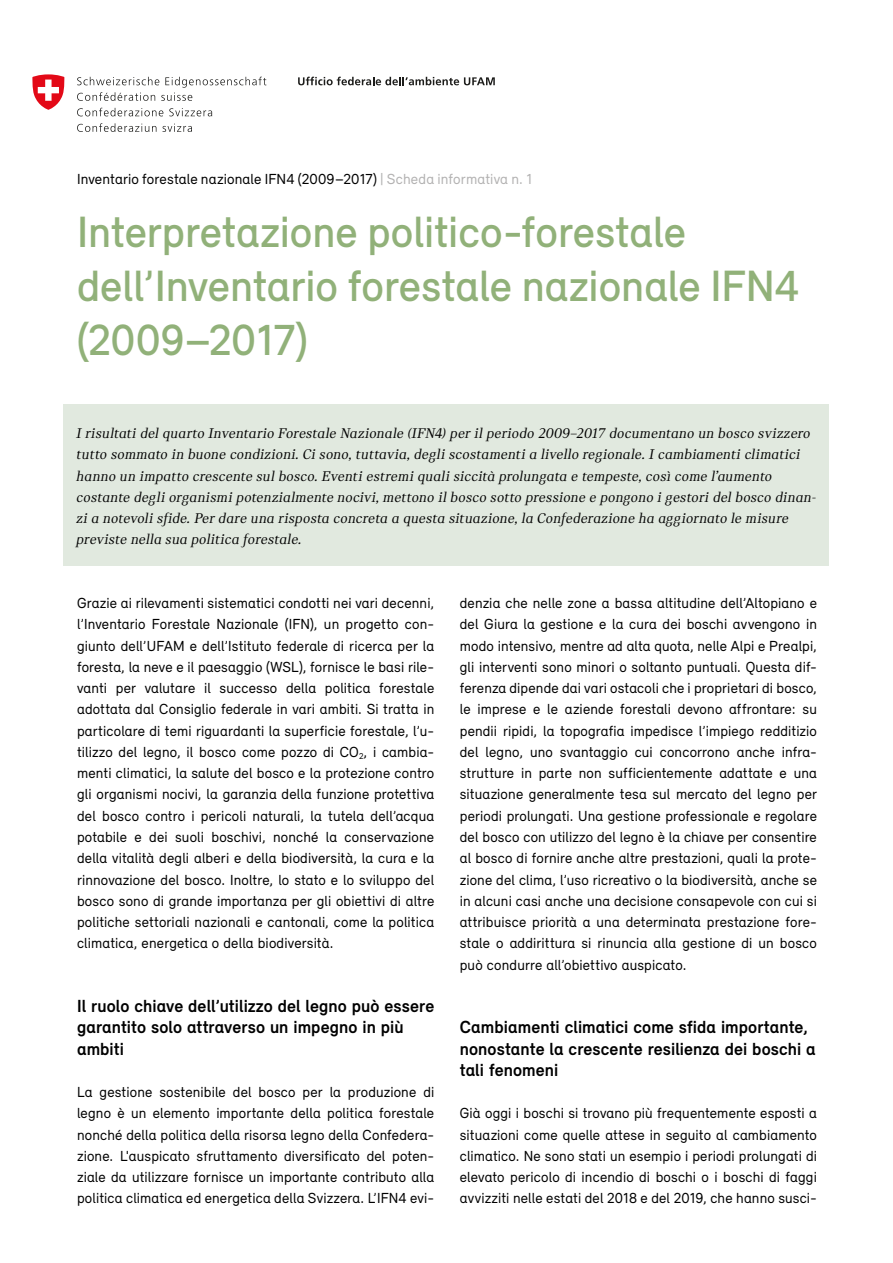
<style>
.page{position:relative;width:893px;height:1263px;background:#fff}
.page>*{position:absolute;margin:0;border:0;box-sizing:border-box;transform-origin:0 0}
.t1{font:500 45px/54px "Relevant";color:#91b179}
.t2{font:700 18px/21.3px "Relevant";letter-spacing:.005em;color:#000}
.t3{font:15px/21.3px "Relevant";letter-spacing:.01em;color:#000;text-align:justify}
.t4{font:italic 15px/21.3px "Catalog";letter-spacing:.015em;color:#000}
.s1{color:#b3b2b2}
</style>
<div class="page">
<div style="left:64px;top:404px;width:765px;height:162px;background:#e1e9df"></div>
<svg style="left:298px;top:77px;width:197px;height:8px"></svg>
<svg style="left:77px;top:77px;width:189px;height:24px"></svg>
<svg style="left:77px;top:108px;width:86px;height:8px"></svg>
<svg style="left:169px;top:108px;width:43px;height:8px"></svg>
<svg style="left:77px;top:123px;width:79px;height:9px"></svg>
<svg style="left:163px;top:124px;width:29px;height:8px"></svg>
<svg style="left:32px;top:74px;width:33px;height:36px"></svg>
<p class="t3" style="left:77px;top:168px;width:457px">Inventario forestale nazionale IFN4 (2009–2017) <span class="s1">| Scheda informativa n. 1</span></p>
<h1 class="t1" style="left:77px;top:204px;width:724px">Interpretazione politico-forestale dell’Inventario forestale nazionale IFN4 (2009–2017)</h1>
<p class="t4" style="left:77px;top:422px;width:741px">I risultati del quarto Inventario Forestale Nazionale (IFN4) per il periodo 2009–2017 documentano un bosco svizzero tutto sommato in buone condizioni. Ci sono, tuttavia, degli scostamenti a livello regionale. I cambiamenti climatici hanno un impatto crescente sul bosco. Eventi estremi quali siccità prolungata e tempeste, così come l’aumento costante degli organismi potenzialmente nocivi, mettono il bosco sotto pressione e pongono i gestori del bosco dinan&shy;zi a notevoli sfide. Per dare una risposta concreta a questa situazione, la Confederazione ha aggiornato le misure previste nella sua politica forestale.</p>
<p class="t3" style="left:77px;top:592px;width:359px">Grazie ai rilevamenti sistematici condotti nei vari decenni, l’Inventario Forestale Nazionale (IFN), un progetto con&shy;giunto dell’UFAM e dell’Istituto federale di ricerca per la foresta, la neve e il paesaggio (WSL), fornisce le basi rile&shy;vanti per valutare il successo della politica forestale adottata dal Consiglio federale in vari ambiti. Si tratta in particolare di temi riguardanti la superficie forestale, l’u&shy;tilizzo del legno, il bosco come pozzo di CO<sub>2</sub>, i cambia&shy;menti climatici, la salute del bosco e la protezione contro gli organismi nocivi, la garanzia della funzione protettiva del bosco contro i pericoli naturali, la tutela dell’acqua potabile e dei suoli boschivi, nonché la conservazione della vitalità degli alberi e della biodiversità, la cura e la rinnovazione del bosco. Inoltre, lo stato e lo sviluppo del bosco sono di grande importanza per gli obiettivi di altre politiche settoriali nazionali e cantonali, come la politica climatica, energetica o della biodiversità.</p>
<p class="t2" style="left:77px;top:995px;width:359px">Il ruolo chiave dell’utilizzo del legno può essere garantito solo attraverso un impegno in più ambiti</p>
<p class="t3" style="left:77px;top:1081px;width:359px">La gestione sostenibile del bosco per la produzione di legno è un elemento importante della politica forestale nonché della politica della risorsa legno della Confedera&shy;zione. L'auspicato sfruttamento diversificato del poten&shy;ziale da utilizzare fornisce un importante contributo alla politica climatica ed energetica della Svizzera. L’IFN4 evi-</p>
<p class="t3" style="left:460px;top:592px;width:359px">denzia che nelle zone a bassa altitudine dell’Altopiano e del Giura la gestione e la cura dei boschi avvengono in modo intensivo, mentre ad alta quota, nelle Alpi e Prealpi, gli interventi sono minori o soltanto puntuali. Questa dif&shy;ferenza dipende dai vari ostacoli che i proprietari di bosco, le imprese e le aziende forestali devono affrontare: su pendii ripidi, la topografia impedisce l’impiego redditizio del legno, uno svantaggio cui concorrono anche infra&shy;strutture in parte non sufficientemente adattate e una situazione generalmente tesa sul mercato del legno per periodi prolungati. Una gestione professionale e regolare del bosco con utilizzo del legno è la chiave per consentire al bosco di fornire anche altre prestazioni, quali la prote&shy;zione del clima, l’uso ricreativo o la biodiversità, anche se in alcuni casi anche una decisione consapevole con cui si attribuisce priorità a una determinata prestazione fore&shy;stale o addirittura si rinuncia alla gestione di un bosco può condurre all’obiettivo auspicato.</p>
<p class="t2" style="left:460px;top:1016px;width:357px">Cambiamenti climatici come sfida importante, nonostante la crescente resilienza dei boschi a tali fenomeni</p>
<p class="t3" style="left:460px;top:1102px;width:359px">Già oggi i boschi si trovano più frequentemente esposti a situazioni come quelle attese in seguito al cambiamento climatico. Ne sono stati un esempio i periodi prolungati di elevato pericolo di incendio di boschi o i boschi di faggi avvizziti nelle estati del 2018 e del 2019, che hanno susci-</p>
</div>
